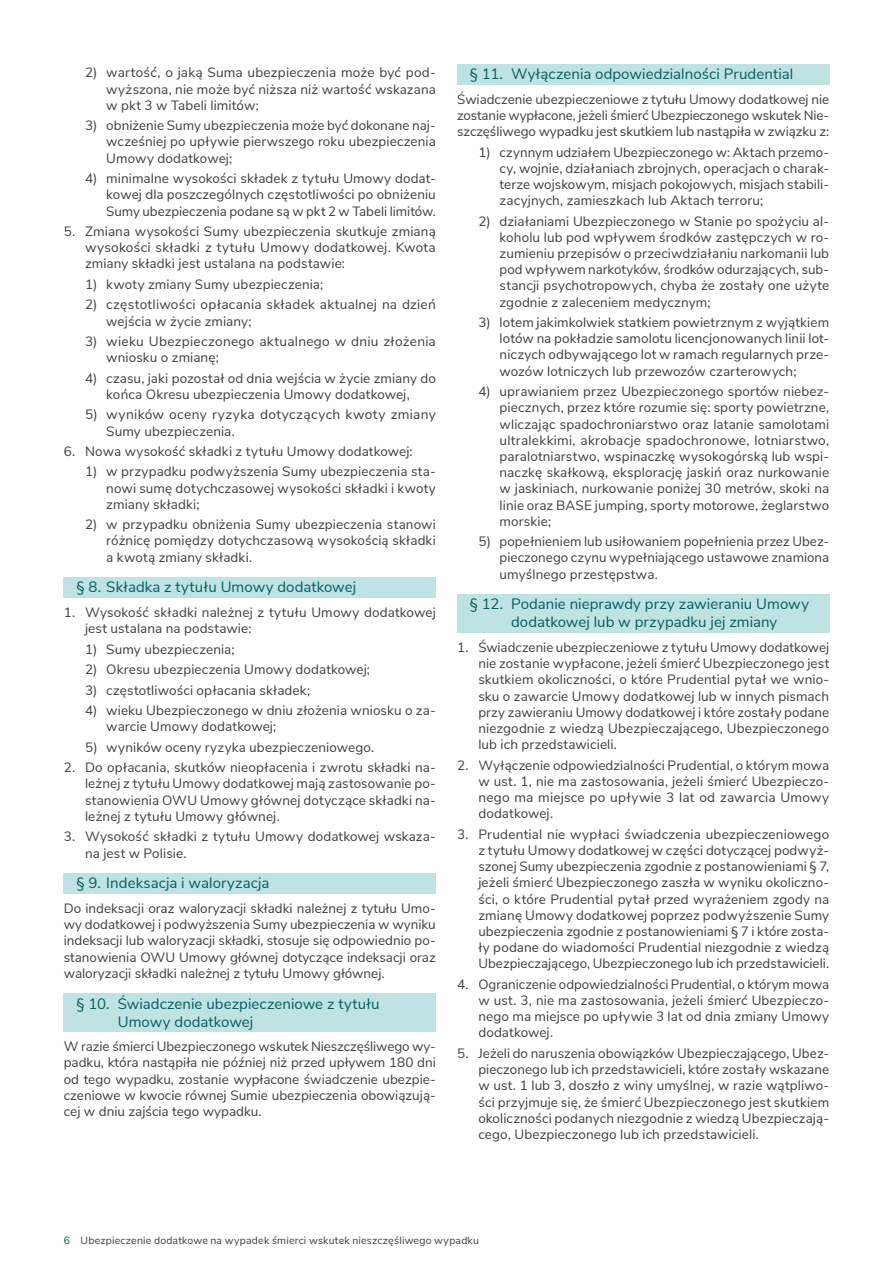
<style>
.page{position:relative;width:893px;height:1263px;background:#fff}
.page>*{position:absolute;margin:0;border:0;box-sizing:border-box;transform-origin:0 0}
.t1{font:15px/18px "Nunito Sans";letter-spacing:.005em;color:#065c5f}
.tekst_9pt{font:13.5px/16.2px "Nunito Sans";letter-spacing:.01em;color:#3e3e3f;text-align:justify}
.t2{font:10.5px "Nunito Sans";letter-spacing:.02em;color:#3e3e3f}
.s1{color:#065c5f}
</style>
<div class="page">
<div style="left:64px;top:577px;width:372px;height:21px;background:#bee3e2"></div>
<div style="left:64px;top:873px;width:372px;height:20px;background:#bee3e2"></div>
<div style="left:64px;top:993px;width:372px;height:39px;background:#bee3e2"></div>
<div style="left:457px;top:64px;width:372px;height:20px;background:#bee3e2"></div>
<div style="left:457px;top:594px;width:372px;height:39px;background:#bee3e2"></div>
<p class="tekst_9pt" style="left:106px;top:64px;width:331px;text-indent:-21px">2) wartość, o jaką Suma ubezpieczenia może być pod&shy;wyższona, nie może być niższa niż wartość wskazana w pkt 3 w Tabeli limitów;</p>
<p class="tekst_9pt" style="left:106px;top:117px;width:331px;text-indent:-21px">3) obniżenie Sumy ubezpieczenia może być dokonane naj&shy;wcześniej po upływie pierwszego roku ubezpieczenia Umowy dodatkowej;</p>
<p class="tekst_9pt" style="left:106px;top:170px;width:331px;text-indent:-21px">4) minimalne wysokości składek z tytułu Umowy dodat&shy;kowej dla poszczególnych częstotliwości po obniżeniu Sumy ubezpieczenia podane są w pkt 2 w Tabeli limitów.</p>
<p class="tekst_9pt" style="left:85px;top:222px;width:352px;text-indent:-21px">5. Zmiana wysokości Sumy ubezpieczenia skutkuje zmianą wysokości składki z tytułu Umowy dodatkowej. Kwota zmiany składki jest ustalana na podstawie:</p>
<p class="tekst_9pt" style="left:85px;top:275px;width:240px">1) kwoty zmiany Sumy ubezpieczenia;</p>
<p class="tekst_9pt" style="left:106px;top:296px;width:331px;text-indent:-21px">2) częstotliwości opłacania składek aktualnej na dzień wejścia w życie zmiany;</p>
<p class="tekst_9pt" style="left:106px;top:332px;width:331px;text-indent:-21px">3) wieku Ubezpieczonego aktualnego w dniu złożenia wniosku o zmianę;</p>
<p class="tekst_9pt" style="left:85px;top:369px;width:352px;text-align:center">4) czasu, jaki pozostał od dnia wejścia w życie zmiany do końca Okresu ubezpieczenia Umowy dodatkowej,</p>
<p class="tekst_9pt" style="left:106px;top:406px;width:331px;text-indent:-21px">5) wyników oceny ryzyka dotyczących kwoty zmiany<br>Sumy ubezpieczenia.</p>
<p class="tekst_9pt" style="left:64px;top:442px;width:350px">6. Nowa wysokość składki z tytułu Umowy dodatkowej:</p>
<p class="tekst_9pt" style="left:106px;top:463px;width:331px;text-indent:-21px">1) w przypadku podwyższenia Sumy ubezpieczenia sta&shy;nowi sumę dotychczasowej wysokości składki i kwoty zmiany składki;</p>
<p class="tekst_9pt" style="left:106px;top:516px;width:331px;text-indent:-21px">2) w przypadku obniżenia Sumy ubezpieczenia stanowi różnicę pomiędzy dotychczasową wysokością składki a kwotą zmiany składki.</p>
<p class="t1" style="left:77px;top:577px;width:281px">§ 8. Składka z tytułu Umowy dodatkowej</p>
<p class="tekst_9pt" style="left:85px;top:603px;width:352px;text-indent:-21px">1. Wysokość składki należnej z tytułu Umowy dodatkowej jest ustalana na podstawie:</p>
<p class="tekst_9pt" style="left:85px;top:640px;width:151px">1) Sumy ubezpieczenia;</p>
<p class="tekst_9pt" style="left:85px;top:661px;width:287px">2) Okresu ubezpieczenia Umowy dodatkowej;</p>
<p class="tekst_9pt" style="left:85px;top:681px;width:227px">3) częstotliwości opłacania składek;</p>
<p class="tekst_9pt" style="left:106px;top:701px;width:331px;text-indent:-21px">4) wieku Ubezpieczonego w dniu złożenia wniosku o za&shy;warcie Umowy dodatkowej;</p>
<p class="tekst_9pt" style="left:85px;top:738px;width:291px">5) wyników oceny ryzyka ubezpieczeniowego.</p>
<p class="tekst_9pt" style="left:85px;top:759px;width:352px;text-indent:-21px">2. Do opłacania, skutków nieopłacenia i zwrotu składki na&shy;leżnej z tytułu Umowy dodatkowej mają zastosowanie po&shy;stanowienia OWU Umowy głównej dotyczące składki na&shy;leżnej z tytułu Umowy głównej.</p>
<p class="tekst_9pt" style="left:85px;top:828px;width:352px;text-indent:-21px">3. Wysokość składki z tytułu Umowy dodatkowej wskaza&shy;na jest w Polisie.</p>
<p class="t1" style="left:77px;top:873px;width:194px">§ 9. Indeksacja i waloryzacja</p>
<p class="tekst_9pt" style="left:64px;top:899px;width:374px">Do indeksacji oraz waloryzacji składki należnej z tytułu Umo&shy;wy dodatkowej i podwyższenia Sumy ubezpieczenia w wyniku indeksacji lub waloryzacji składki, stosuje się odpowiednio po&shy;stanowienia OWU Umowy głównej dotyczące indeksacji oraz waloryzacji składki należnej z tytułu Umowy głównej.</p>
<p class="t1" style="left:118px;top:993px;width:263px;text-indent:-41px">§ 10. Świadczenie ubezpieczeniowe z tytułu<br>Umowy dodatkowej</p>
<p class="tekst_9pt" style="left:64px;top:1038px;width:374px">W razie śmierci Ubezpieczonego wskutek Nieszczęśliwego wy&shy;padku, która nastąpiła nie później niż przed upływem 180 dni od tego wypadku, zostanie wypłacone świadczenie ubezpie&shy;czeniowe w kwocie równej Sumie ubezpieczenia obowiązują&shy;cej w dniu zajścia tego wypadku.</p>
<p class="t1" style="left:470px;top:64px;width:325px">§ 11. Wyłączenia odpowiedzialności Prudential</p>
<p class="tekst_9pt" style="left:457px;top:90px;width:374px">Świadczenie ubezpieczeniowe z tytułu Umowy dodatkowej nie zostanie wypłacone, jeżeli śmierć Ubezpieczonego wskutek Nie&shy;szczęśliwego wypadku jest skutkiem lub nastąpiła w związku z:</p>
<p class="tekst_9pt" style="left:500px;top:143px;width:331px;text-indent:-21px">1) czynnym udziałem Ubezpieczonego w: Aktach przemo&shy;cy, wojnie, działaniach zbrojnych, operacjach o charak&shy;terze wojskowym, misjach pokojowych, misjach stabili&shy;zacyjnych, zamieszkach lub Aktach terroru;</p>
<p class="tekst_9pt" style="left:500px;top:212px;width:331px;text-indent:-21px">2) działaniami Ubezpieczonego w Stanie po spożyciu al&shy;koholu lub pod wpływem środków zastępczych w ro&shy;zumieniu przepisów o przeciwdziałaniu narkomanii lub pod wpływem narkotyków, środków odurzających, sub&shy;stancji psychotropowych, chyba że zostały one użyte zgodnie z zaleceniem medycznym;</p>
<p class="tekst_9pt" style="left:500px;top:313px;width:331px;text-indent:-21px">3) lotem jakimkolwiek statkiem powietrznym z wyjątkiem lotów na pokładzie samolotu licencjonowanych linii lot&shy;niczych odbywającego lot w ramach regularnych prze&shy;wozów lotniczych lub przewozów czarterowych;</p>
<p class="tekst_9pt" style="left:500px;top:382px;width:331px;text-indent:-21px">4) uprawianiem przez Ubezpieczonego sportów niebez&shy;piecznych, przez które rozumie się: sporty powietrzne, wliczając spadochroniarstwo oraz latanie samolotami ultralekkimi, akrobacje spadochronowe, lotniarstwo, paralotniarstwo, wspinaczkę wysokogórską lub wspi&shy;naczkę skałkową, eksplorację jaskiń oraz nurkowanie w jaskiniach, nurkowanie poniżej 30 metrów, skoki na linie oraz BASE jumping, sporty motorowe, żeglarstwo morskie;</p>
<p class="tekst_9pt" style="left:500px;top:532px;width:331px;text-indent:-21px">5) popełnieniem lub usiłowaniem popełnienia przez Ubez&shy;pieczonego czynu wypełniającego ustawowe znamiona umyślnego przestępstwa.</p>
<p class="t1" style="left:511px;top:594px;width:299px;text-indent:-41px">§ 12. Podanie nieprawdy przy zawieraniu Umowy dodatkowej lub w przypadku jej zmiany</p>
<p class="tekst_9pt" style="left:478px;top:638px;width:352px;text-indent:-21px">1. Świadczenie ubezpieczeniowe z tytułu Umowy dodatkowej nie zostanie wypłacone, jeżeli śmierć Ubezpieczonego jest skutkiem okoliczności, o które Prudential pytał we wnio&shy;sku o zawarcie Umowy dodatkowej lub w innych pismach przy zawieraniu Umowy dodatkowej i które zostały podane niezgodnie z wiedzą Ubezpieczającego, Ubezpieczonego lub ich przedstawicieli.</p>
<p class="tekst_9pt" style="left:478px;top:756px;width:352px;text-indent:-21px">2. Wyłączenie odpowiedzialności Prudential, o którym mowa w ust. 1, nie ma zastosowania, jeżeli śmierć Ubezpieczo&shy;nego ma miejsce po upływie 3 lat od zawarcia Umowy dodatkowej.</p>
<p class="tekst_9pt" style="left:478px;top:825px;width:352px;text-indent:-21px">3. Prudential nie wypłaci świadczenia ubezpieczeniowego z tytułu Umowy dodatkowej w części dotyczącej podwyż&shy;szonej Sumy ubezpieczenia zgodnie z postanowieniami § 7, jeżeli śmierć Ubezpieczonego zaszła w wyniku okoliczno&shy;ści, o które Prudential pytał przed wyrażeniem zgody na zmianę Umowy dodatkowej poprzez podwyższenie Sumy ubezpieczenia zgodnie z postanowieniami § 7 i które zosta&shy;ły podane do wiadomości Prudential niezgodnie z wiedzą Ubezpieczającego, Ubezpieczonego lub ich przedstawicieli.</p>
<p class="tekst_9pt" style="left:478px;top:975px;width:352px;text-indent:-21px">4. Ograniczenie odpowiedzialności Prudential, o którym mowa w ust. 3, nie ma zastosowania, jeżeli śmierć Ubezpieczo&shy;nego ma miejsce po upływie 3 lat od dnia zmiany Umowy dodatkowej.</p>
<p class="tekst_9pt" style="left:478px;top:1044px;width:352px;text-indent:-21px">5. Jeżeli do naruszenia obowiązków Ubezpieczającego, Ubez&shy;pieczonego lub ich przedstawicieli, które zostały wskazane w ust. 1 lub 3, doszło z winy umyślnej, w razie wątpliwo&shy;ści przyjmuje się, że śmierć Ubezpieczonego jest skutkiem okoliczności podanych niezgodnie z wiedzą Ubezpieczają&shy;cego, Ubezpieczonego lub ich przedstawicieli.</p>
<p class="t2" style="left:64px;top:1232px;width:417px"><span class="s1">6</span> Ubezpieczenie dodatkowe na wypadek śmierci wskutek nieszczęśliwego wypadku</p>
</div>
